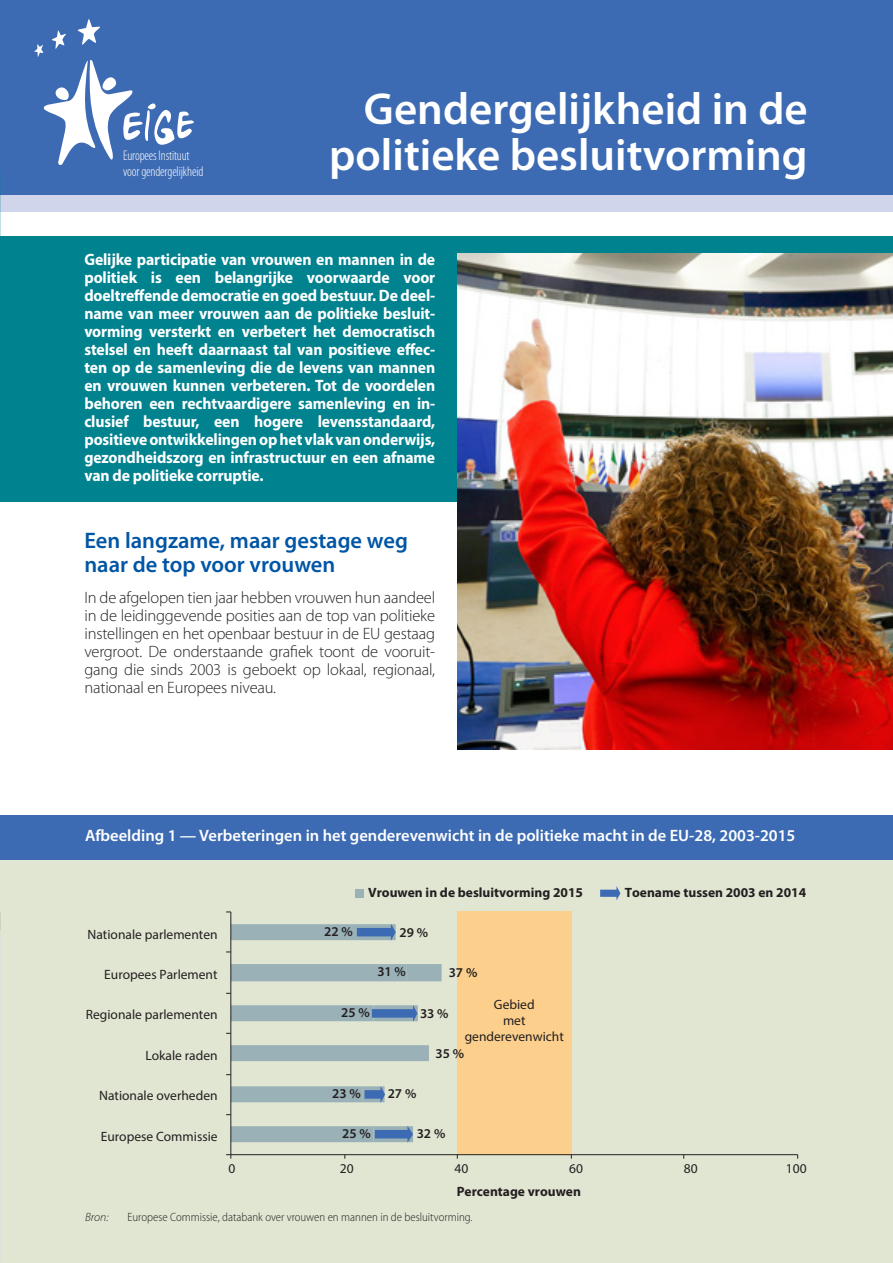
<style>
.page{position:relative;width:893px;height:1263px;background:#fff}
.page>*{position:absolute;margin:0;border:0;box-sizing:border-box;transform-origin:0 0}
.Title_0{font:600 45px "Myriad Pro";color:#fff}
.Title_1{font:600 22.5px/24px "Myriad Pro";color:#0155a5}
.Body_text{font:700 16.5px/18px "Myriad Pro";letter-spacing:-.01em;color:#fff;text-align:justify;scale:.95 1}
.Body_text-2{font:300 16.5px/18px "Myriad Pro";letter-spacing:-.01em;color:#231f20;text-align:justify}
.Figure_title{font:600 16.5px "Myriad Pro";color:#fff}
.t1{font:300 condensed 13.95px/15.8px "Myriad Pro";letter-spacing:-.01em;color:#fff}
.t2{font:13.5px/16.2px "Myriad Pro";color:#231f20;text-align:center}
.t3{font:700 13.5px "Myriad Pro";color:#231f20}
.t4{font:600 13.5px "Myriad Pro";color:#231f20}
.Source{font:300 semi-condensed 12px "Myriad Pro";color:#231f20}
.Source-2{font:italic 300 12px "Myriad Pro";color:#231f20}
</style>
<div class="page">
<div style="left:0;top:236px;width:893px;height:265px;background:#00828f"></div>
<div style="left:0;top:0;width:893px;height:210px;background:#3d6bb3"></div>
<svg style="left:34px;top:19px;width:160px;height:146px"></svg>
<div style="left:0;top:195px;width:893px;height:16px;background:#d0d5eb"></div>
<div style="left:0;top:860px;width:893px;height:403px;background:#e0e6d2"></div>
<div style="left:0;top:816px;width:893px;height:44px;background:#3d6bb3"></div>
<div style="left:457px;top:911px;width:114px;height:244px;background:#fdcf8c"></div>
<svg style="left:417px;top:964px;width:25px;height:97px"></svg>
<hr style="left:231px;top:1154px;width:567px;height:1px;background:#231f20">
<hr style="left:231px;top:912px;width:1px;height:243px;background:#231f20">
<svg style="left:226px;top:1154px;width:6px;height:5px"></svg>
<svg style="left:226px;top:924px;width:191px;height:219px"></svg>
<div style="left:355px;top:889px;width:9px;height:8px;background:#99b1b7"></div>
<svg style="left:600px;top:886px;width:20px;height:14px"></svg>
<img style="left:457px;top:253px;width:436px;height:497px">
<p class="t1" style="left:123px;top:148px;width:82px">Europees Instituut voor gendergelijkheid</p>
<p class="Title_0" style="left:364px;top:84px;width:445px">Gendergelijkheid in de</p>
<p class="Title_0" style="left:329px;top:130px;width:480px">politieke besluitvorming</p>
<p class="Body_text" style="left:84px;top:250px;width:371px">Gelijke participatie van vrouwen en mannen in de politiek is een belangrijke voorwaarde voor doeltreffende democratie en goed bestuur. De deel&shy;name van meer vrouwen aan de politieke besluit&shy;vorming versterkt en verbetert het democratisch stelsel en heeft daarnaast tal van positieve effec&shy;ten op de samenleving die de levens van mannen en vrouwen kunnen verbeteren. Tot de voordelen behoren een rechtvaardigere samenleving en in&shy;clusief bestuur, een hogere levensstandaard, positieve ontwikkelingen op het vlak van onderwijs, gezondheidszorg en infrastructuur en een afname van de politieke corruptie.</p>
<p class="Title_1" style="left:84px;top:529px;width:325px">Een langzame, maar gestage weg naar de top voor vrouwen</p>
<p class="Body_text-2" style="left:84px;top:588px;width:352px">In de afgelopen tien jaar hebben vrouwen hun aandeel in de leidinggevende posities aan de top van politieke instellingen en het openbaar bestuur in de EU gestaag vergroot. De onderstaande grafiek toont de vooruit&shy;gang die sinds 2003 is geboekt op lokaal, regionaal, nationaal en Europees niveau.</p>
<p class="Figure_title" style="left:85px;top:826px;width:712px">Afbeelding 1 — Verbeteringen in het genderevenwicht in de politieke macht in de EU-28, 2003-2015</p>
<p class="t3" style="left:368px;top:883px;width:216px">Vrouwen in de besluitvorming 2015</p>
<p class="t3" style="left:625px;top:883px;width:183px">Toename tussen 2003 en 2014</p>
<p class="t2" style="left:88px;top:926px;width:132px">Nationale parlementen</p>
<p class="t4" style="left:324px;top:923px;width:30px">22 %</p>
<p class="t4" style="left:399px;top:924px;width:30px">29 %</p>
<p class="t2" style="left:104px;top:966px;width:115px">Europees Parlement</p>
<p class="t4" style="left:377px;top:963px;width:30px">31 %</p>
<p class="t4" style="left:449px;top:964px;width:30px">37 %</p>
<p class="t2" style="left:86px;top:1007px;width:133px">Regionale parlementen</p>
<p class="t4" style="left:341px;top:1004px;width:30px">25 %</p>
<p class="t4" style="left:420px;top:1004px;width:30px">33 %</p>
<p class="t2" style="left:465px;top:996px;width:101px">Gebied<br>met genderevenwicht</p>
<p class="t2" style="left:145px;top:1047px;width:74px">Lokale raden</p>
<p class="t4" style="left:435px;top:1045px;width:30px">35 %</p>
<p class="t2" style="left:99px;top:1087px;width:120px">Nationale overheden</p>
<p class="t4" style="left:332px;top:1085px;width:30px">23 %</p>
<p class="t4" style="left:388px;top:1085px;width:30px">27 %</p>
<p class="t2" style="left:101px;top:1128px;width:118px">Europese Commissie</p>
<p class="t4" style="left:342px;top:1125px;width:30px">25 %</p>
<p class="t4" style="left:417px;top:1125px;width:30px">32 %</p>
<p class="t2" style="left:229px;top:1160px;width:8px">0</p>
<p class="t2" style="left:340px;top:1160px;width:15px">20</p>
<p class="t2" style="left:454px;top:1160px;width:15px">40</p>
<p class="t2" style="left:569px;top:1160px;width:15px">60</p>
<p class="t2" style="left:684px;top:1160px;width:15px">80</p>
<p class="t2" style="left:786px;top:1160px;width:22px">100</p>
<p class="t3" style="left:457px;top:1182px;width:126px">Percentage vrouwen</p>
<p class="Source-2" style="left:85px;top:1210px;width:25px">Bron:</p>
<p class="Source" style="left:128px;top:1209px;width:347px">Europese Commissie, databank over vrouwen en mannen in de besluitvorming.</p>
</div>
